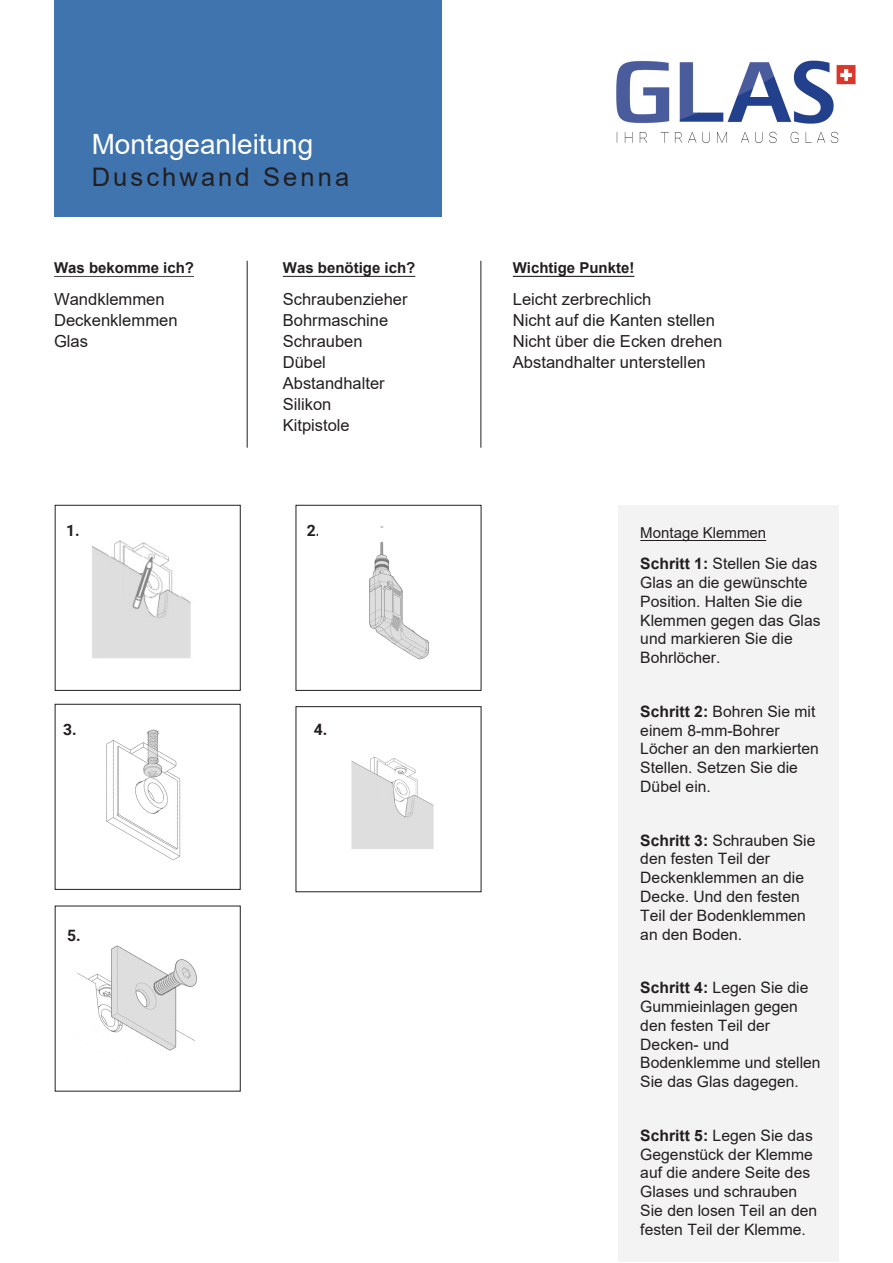
<style>
.page{position:relative;width:893px;height:1263px;background:#fff}
.page>*{position:absolute;margin:0;border:0;box-sizing:border-box;transform-origin:0 0}
.t1{font:27.9px "Arial";color:#fff}
.t2{font:25.5px "Arial";letter-spacing:.12em;color:#231f20}
.t3{font:16.65px/21px "Arial";color:#231f20}
.t4{font:16.5px/21px "Arial";color:#231f20}
.t5{font:15.6px/18.8px "Arial";color:#231f20}
.t6{font:700 15.6px "Roboto";color:#231f20}
.t7{font:700 15px "Arial";color:#231f20}
.t8{font:15px "Arial";color:#231f20}
.s1{font-weight:700}
</style>
<div class="page">
<div style="left:54px;top:0;width:387px;height:217px;background:#3f74af"></div>
<hr style="left:247px;top:261px;width:1px;height:187px;background:#231f20">
<hr style="left:480px;top:261px;width:1px;height:187px;background:#231f20">
<img style="left:91px;top:540px;width:100px;height:119px">
<img style="left:77px;top:945px;width:120px;height:106px">
<img style="left:106px;top:729px;width:75px;height:132px">
<div style="left:619px;top:505px;width:220px;height:756px;background:#f3f3f3"></div>
<img style="left:369px;top:526px;width:61px;height:134px">
<img style="left:351px;top:756px;width:83px;height:93px">
<img style="left:616px;top:60px;width:240px;height:83px">
<hr style="left:54px;top:276px;width:140px;height:1px;background:#231f20">
<hr style="left:283px;top:276px;width:132px;height:1px;background:#231f20">
<hr style="left:513px;top:276px;width:121px;height:1px;background:#231f20">
<hr style="left:640px;top:540px;width:126px;height:1px;background:#231f20">
<p class="t1" style="left:92px;top:125px;width:223px">Montageanleitung</p>
<p class="t2" style="left:92px;top:160px;width:259px">Duschwand Senna</p>
<p class="t7" style="left:54px;top:258px;width:142px">Was bekomme ich?</p>
<p class="t7" style="left:283px;top:258px;width:134px">Was benötige ich?</p>
<p class="t7" style="left:513px;top:258px;width:123px">Wichtige Punkte!</p>
<p class="t3" style="left:54px;top:288px;width:125px">Wandklemmen<br>Deckenklemmen<br>Glas</p>
<p class="t4" style="left:283px;top:288px;width:126px">Schraubenzieher<br>Bohrmaschine<br>Schrauben<br>Dübel<br>Abstandhalter<br>Silikon<br>Kitpistole</p>
<p class="t3" style="left:513px;top:288px;width:211px">Leicht zerbrechlich<br>Nicht auf die Kanten stellen<br>Nicht über die Ecken drehen<br>Abstandhalter unterstellen</p>
<p class="t6" style="left:66px;top:520px;width:15px">1.</p>
<p class="t6" style="left:63px;top:718px;width:15px">3.</p>
<p class="t6" style="left:67px;top:924px;width:15px">5.</p>
<p class="t6" style="left:307px;top:520px;width:15px">2.</p>
<p class="t6" style="left:314px;top:719px;width:15px">4.</p>
<p class="t8" style="left:640px;top:522px;width:127px">Montage Klemmen</p>
<p class="t5" style="left:640px;top:554px;width:182px"><span class="s1">Schritt 1:</span> Stellen Sie das<br>Glas an die gewünschte<br>Position. Halten Sie die<br>Klemmen gegen das Glas und markieren Sie die<br>Bohrlöcher.</p>
<p class="t5" style="left:640px;top:702px;width:180px"><span class="s1">Schritt 2:</span> Bohren Sie mit einem 8-mm-Bohrer<br>Löcher an den markierten<br>Stellen. Setzen Sie die<br>Dübel ein.</p>
<p class="t5" style="left:640px;top:831px;width:177px"><span class="s1">Schritt 3:</span> Schrauben Sie den festen Teil der<br>Deckenklemmen an die<br>Decke. Und den festen<br>Teil der Bodenklemmen an den Boden.</p>
<p class="t5" style="left:640px;top:978px;width:182px"><span class="s1">Schritt 4:</span> Legen Sie die<br>Gummieinlagen gegen den festen Teil der<br>Decken- und<br>Bodenklemme und stellen<br>Sie das Glas dagegen.</p>
<p class="t5" style="left:640px;top:1126px;width:178px"><span class="s1">Schritt 5:</span> Legen Sie das<br>Gegenstück der Klemme auf die andere Seite des<br>Glases und schrauben<br>Sie den losen Teil an den festen Teil der Klemme.</p>
</div>
